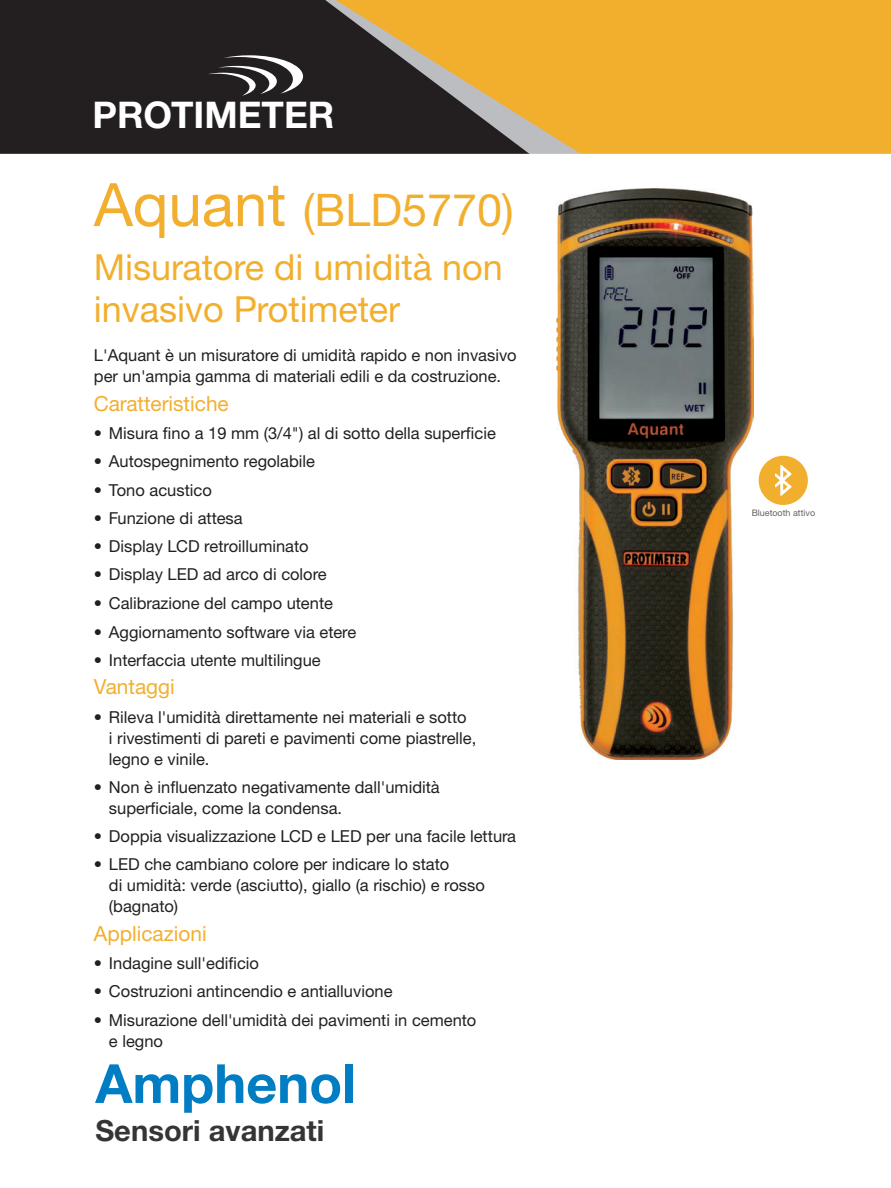
<style>
.page{position:relative;width:891px;height:1188px;background:#fff}
.page>*{position:absolute;margin:0;border:0;box-sizing:border-box;transform-origin:0 0}
.t1{font:700 54px "Helvetica Neue LTW1 G";color:#007dc3}
.t2{font:45px "Helvetica Neue LTW1 G";color:#f2af2e}
.t3{font:700 36.75px "Helvetica Neue LTW1 G";color:#fff}
.t4{font:36px/42px "Helvetica Neue LTW1 G";color:#f2af2e}
.t5{font:700 29.1px "Helvetica Neue LTW1 G";color:#373435}
.t6{font:20.85px "Helvetica Neue LTW1 G";color:#f2af2e}
.t7{font:16.5px/21px "Helvetica Neue LTW1 G";color:#231f20}
.t8{font:9px "Helvetica Neue LTW1 G";color:#636366}
.s1{font-size:60px}
</style>
<div class="page">
<div style="left:0;top:0;width:891px;height:155px;background:#231f20"></div>
<svg style="left:336px;top:0;width:555px;height:154px;fill:#f2af2e"></svg>
<hr style="left:0;top:154px;width:891px;height:2px;background:#fff">
<svg style="left:208px;top:55px;width:95px;height:41px"></svg>
<img style="left:556px;top:188px;width:197px;height:571px">
<svg style="left:759px;top:456px;width:49px;height:49px"></svg>
<p class="t3" style="left:92px;top:92px;width:244px">PROTIMETER</p>
<p class="t2" style="left:94px;top:182px;width:421px"><span class="s1">Aquant</span> (BLD5770)</p>
<p class="t4" style="left:94px;top:246px;width:410px">Misuratore di umidità non invasivo Protimeter</p>
<p class="t7" style="left:94px;top:345px;width:424px">L'Aquant è un misuratore di umidità rapido e non invasivo per un'ampia gamma di materiali edili e da costruzione.</p>
<p class="t6" style="left:94px;top:390px;width:136px">Caratteristiche</p>
<p class="t7" style="left:94px;top:423px;width:403px">• Misura fino a 19 mm (3/4") al di sotto della superficie</p>
<p class="t7" style="left:94px;top:451px;width:223px">• Autospegnimento regolabile</p>
<p class="t7" style="left:94px;top:479px;width:119px">• Tono acustico</p>
<p class="t7" style="left:94px;top:507px;width:150px">• Funzione di attesa</p>
<p class="t7" style="left:94px;top:536px;width:216px">• Display LCD retroilluminato</p>
<p class="t7" style="left:94px;top:564px;width:234px">• Display LED ad arco di colore</p>
<p class="t7" style="left:94px;top:592px;width:240px">• Calibrazione del campo utente</p>
<p class="t7" style="left:94px;top:621px;width:264px">• Aggiornamento software via etere</p>
<p class="t7" style="left:94px;top:649px;width:228px">• Interfaccia utente multilingue</p>
<p class="t6" style="left:94px;top:674px;width:82px">Vantaggi</p>
<p class="t7" style="left:109px;top:706px;width:369px;text-indent:-15px">• Rileva l'umidità direttamente nei materiali e sotto<br>i rivestimenti di pareti e pavimenti come piastrelle, legno e vinile.</p>
<p class="t7" style="left:109px;top:776px;width:332px;text-indent:-15px">• Non è influenzato negativamente dall'umidità superficiale, come la condensa.</p>
<p class="t7" style="left:94px;top:826px;width:424px">• Doppia visualizzazione LCD e LED per una facile lettura</p>
<p class="t7" style="left:109px;top:854px;width:377px;text-indent:-15px">• LED che cambiano colore per indicare lo stato<br>di umidità: verde (asciutto), giallo (a rischio) e rosso (bagnato)</p>
<p class="t6" style="left:94px;top:920px;width:114px">Applicazioni</p>
<p class="t7" style="left:94px;top:953px;width:167px">• Indagine sull'edificio</p>
<p class="t7" style="left:94px;top:981px;width:300px">• Costruzioni antincendio e antialluvione</p>
<p class="t7" style="left:109px;top:1009px;width:369px;text-indent:-15px">• Misurazione dell'umidità dei pavimenti in cemento e legno</p>
<p class="t1" style="left:95px;top:1050px;width:262px">Amphenol</p>
<p class="t5" style="left:95px;top:1113px;width:231px">Sensori avanzati</p>
<p class="t8" style="left:752px;top:508px;width:65px">Bluetooth attivo</p>
</div>
